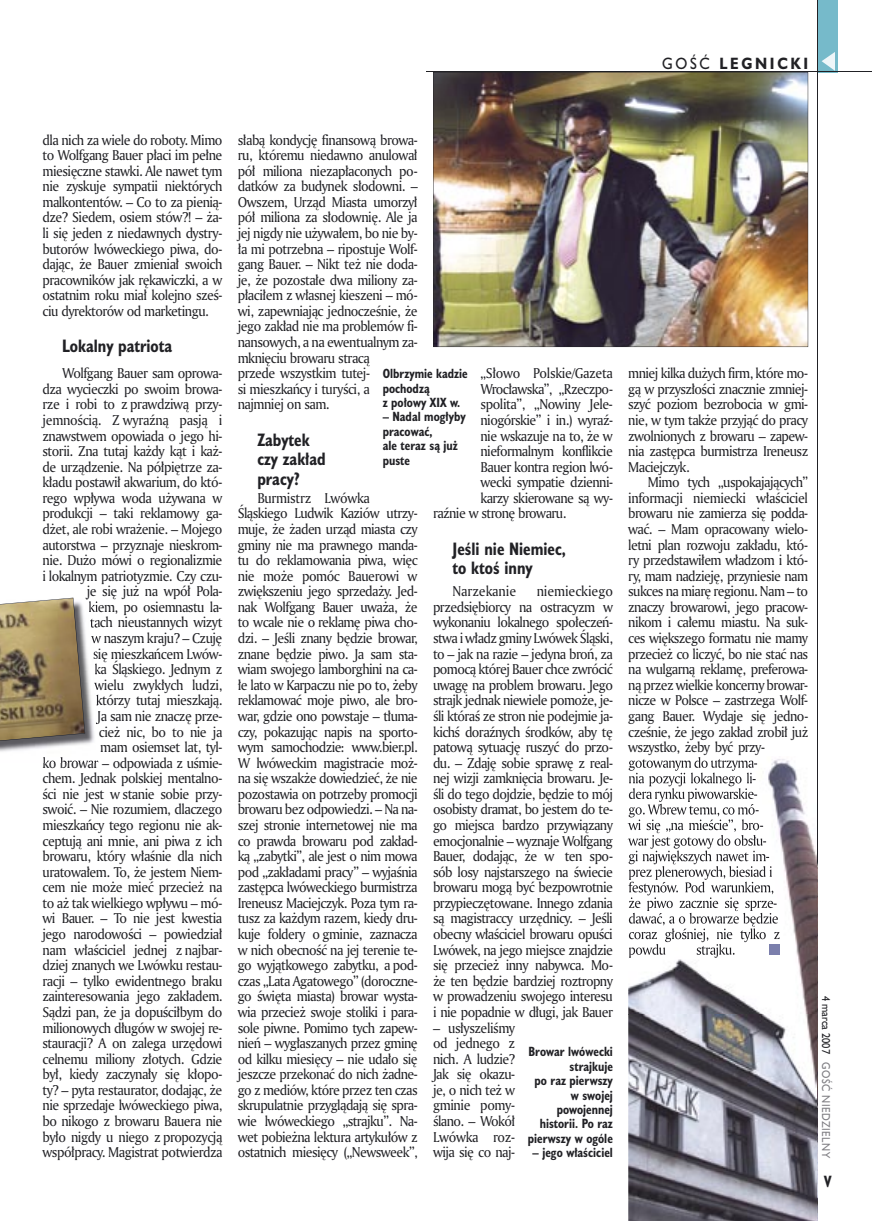
<style>
.page{position:relative;width:872px;height:1221px;background:#fff}
.page>*{position:absolute;margin:0;border:0;box-sizing:border-box;transform-origin:0 0}
.t1{font:700 16.5px/19.5px "Humanst 521 Cn PL";color:#212125;scale:.94 1}
.t2{font:700 15px "Humanst 521 PL";letter-spacing:.2em;color:#212125;scale:.9 1}
.t3{font:700 15px "Humanst 521 Cn PL";color:#212125;scale:.94 1}
.t4{font:13.8px/15.6px "Amerigo PL";letter-spacing:-.04em;color:#212125;text-align:justify;scale:.94 1}
.t5{font:13.8px "Amerigo PL";letter-spacing:-.01em;color:#212125;scale:.94 1}
.t6{font:700 12.3px/14.4px "Humanst 521 Cn PL";color:#212125;scale:.94 1}
.t7{font:10.5px "Humanst 521 PL";letter-spacing:.05em;color:#7f7e83;scale:.9 1}
.t8{font:10.5px "Humanst 521 PL";color:#212125;scale:.9 1}
.s1{font-weight:400}
</style>
<div class="page">
<div style="left:818px;top:0;width:19px;height:72px;background:#76baca"></div>
<hr style="left:817px;top:0;width:1px;height:1220px;background:#212125">
<svg style="left:821px;top:52px;width:14px;height:19px"></svg>
<hr style="left:425px;top:72px;width:447px;height:1px;background:#212125">
<img style="left:433px;top:72px;width:375px;height:275px">
<img style="left:628px;top:759px;width:189px;height:461px">
<img style="left:817px;top:756px;width:1px;height:464px">
<img style="left:628px;top:757px;width:129px;height:13px">
<img style="left:629px;top:772px;width:126px;height:14px">
<img style="left:629px;top:788px;width:128px;height:13px">
<img style="left:628px;top:803px;width:130px;height:14px">
<img style="left:628px;top:819px;width:135px;height:14px">
<img style="left:628px;top:834px;width:138px;height:14px">
<img style="left:628px;top:850px;width:141px;height:14px">
<img style="left:629px;top:866px;width:143px;height:13px">
<img style="left:628px;top:881px;width:146px;height:14px">
<img style="left:628px;top:897px;width:148px;height:14px">
<img style="left:629px;top:912px;width:149px;height:14px">
<img style="left:629px;top:928px;width:151px;height:14px">
<img style="left:629px;top:943px;width:37px;height:14px">
<img style="left:697px;top:943px;width:68px;height:14px">
<img style="left:43px;top:757px;width:54px;height:5px">
<svg style="left:0;top:597px;width:97px;height:153px;background:#a09175"></svg>
<svg style="left:769px;top:944px;width:10px;height:10px"></svg>
<p class="t2" style="left:662px;top:53px;width:164px"><span class="s1">GOŚĆ</span> LEGNICKI</p>
<p class="t4" style="left:43px;top:131px;width:193px">dla nich za wiele do roboty. Mimo to Wolfgang Bauer płaci im pełne miesięczne stawki. Ale nawet tym nie zyskuje sympatii niektórych malkontentów. – Co to za pienią&shy;dze? Siedem, osiem stów?! – ża&shy;li się jeden z niedawnych dystry&shy;butorów lwóweckiego piwa, do&shy;dając, że Bauer zmieniał swoich pracowników jak rękawiczki, a w ostatnim roku miał kolejno sześ&shy;ciu dyrektorów od marketingu.</p>
<p class="t1" style="left:62px;top:336px;width:119px">Lokalny patriota</p>
<p class="t4" style="left:43px;top:365px;width:193px;text-align:right">Wolfgang Bauer sam oprowa&shy;dza wycieczki po swoim browa&shy;rze i robi to z prawdziwą przy&shy;jemnością. Z wyraźną pasją i znawstwem opowiada o jego hi&shy;storii. Zna tutaj każdy kąt i każ&shy;de urządzenie. Na półpiętrze za&shy;kładu postawił akwarium, do któ&shy;rego wpływa woda używana w produkcji – taki reklamowy ga&shy;dżet, ale robi wrażenie. – Mojego autorstwa – przyznaje nieskrom&shy;nie. Dużo mówi o regionalizmie i lokalnym patriotyzmie. Czy czu&shy;je się już na wpół Pola-<br>kiem, po osiemnastu la-<br>tach nieustannych wizyt<br>w naszym kraju? – Czuję<br>się mieszkańcem Lwów-<br>ka Śląskiego. Jednym z<br>wielu zwykłych ludzi,<br>którzy tutaj mieszkają.<br>Ja sam nie znaczę prze-<br>cież nic, bo to nie ja<br>mam osiemset lat, tyl-<br>ko browar – odpowiada z uśmie&shy;chem. Jednak polskiej mentalno&shy;ści nie jest w stanie sobie przy&shy;swoić. – Nie rozumiem, dlaczego mieszkańcy tego regionu nie ak&shy;ceptują ani mnie, ani piwa z ich browaru, który właśnie dla nich uratowałem. To, że jestem Niem&shy;cem nie może mieć przecież na to aż tak wielkiego wpływu – mó&shy;wi Bauer. – To nie jest kwestia jego narodowości – powiedział nam właściciel jednej z najbar&shy;dziej znanych we Lwówku restau&shy;racji – tylko ewidentnego braku zainteresowania jego zakładem.<br>Sądzi pan, że ja dopuściłbym do milionowych długów w swojej re&shy;stauracji? A on zalega urzędowi celnemu miliony złotych. Gdzie był, kiedy zaczynały się kłopo&shy;ty? – pyta restaurator, dodając, że nie sprzedaje lwóweckiego piwa, bo nikogo z browaru Bauera nie było nigdy u niego z propozycją współpracy. Magistrat potwierdza</p>
<p class="t4" style="left:238px;top:131px;width:193px;text-align:left">słabą kondycję finansową browa&shy;ru, któremu niedawno anulował pół miliona niezapłaconych po&shy;datków za budynek słodowni. –<br>Owszem, Urząd Miasta umorzył pół miliona za słodownię. Ale ja jej nigdy nie używałem, bo nie by&shy;ła mi potrzebna – ripostuje Wolf&shy;gang Bauer. – Nikt też nie doda&shy;je, że pozostałe dwa miliony za&shy;płaciłem z własnej kieszeni – mó&shy;wi, zapewniając jednocześnie, że jego zakład nie ma problemów fi&shy;nansowych, a na ewentualnym za&shy;mknięciu browaru stracą<br>przede wszystkim tutej-<br>si mieszkańcy i turyści, a najmniej on sam.</p>
<p class="t1" style="left:257px;top:429px;width:74px">Zabytek czy zakład pracy?</p>
<p class="t4" style="left:238px;top:489px;width:193px;text-align:left;text-indent:20px">Burmistrz Lwówka<br>Śląskiego Ludwik Kaziów utrzy&shy;muje, że żaden urząd miasta czy gminy nie ma prawnego manda&shy;tu do reklamowania piwa, więc nie może pomóc Bauerowi w zwiększeniu jego sprzedaży. Jed&shy;nak Wolfgang Bauer uważa, że to wcale nie o reklamę piwa cho&shy;dzi. – Jeśli znany będzie browar, znane będzie piwo. Ja sam sta&shy;wiam swojego lamborghini na ca&shy;łe lato w Karpaczu nie po to, żeby reklamować moje piwo, ale bro&shy;war, gdzie ono powstaje – tłuma&shy;czy, pokazując napis na sporto&shy;wym samochodzie: www.bier.pl.<br>W lwóweckim magistracie moż&shy;na się wszakże dowiedzieć, że nie pozostawia on potrzeby promocji browaru bez odpowiedzi. – Na na&shy;szej stronie internetowej nie ma co prawda browaru pod zakład&shy;ką „zabytki”, ale jest o nim mowa pod „zakładami pracy” – wyjaśnia zastępca lwóweckiego burmistrza<br>Ireneusz Maciejczyk. Poza tym ra&shy;tusz za każdym razem, kiedy dru&shy;kuje foldery o gminie, zaznacza w nich obecność na jej terenie te&shy;go wyjątkowego zabytku, a pod&shy;czas „Lata Agatowego” (doroczne&shy;go święta miasta) browar wysta&shy;wia przecież swoje stoliki i para&shy;sole piwne. Pomimo tych zapew&shy;nień – wygłaszanych przez gminę od kilku miesięcy – nie udało się jeszcze przekonać do nich żadne&shy;go z mediów, które przez ten czas skrupulatnie przyglądają się spra&shy;wie lwóweckiego „strajku”. Na&shy;wet pobieżna lektura artykułów z ostatnich miesięcy („Newsweek”,</p>
<p class="t4" style="left:480px;top:365px;width:142px">„Słowo Polskie/Gazeta</p>
<p class="t4" style="left:480px;top:380px;width:142px">Wrocławska”, „Rzeczpo-</p>
<p class="t4" style="left:480px;top:396px;width:142px">spolita”, „Nowiny Jele-</p>
<p class="t4" style="left:480px;top:412px;width:142px">niogórskie” i in.) wyraź-</p>
<p class="t4" style="left:480px;top:427px;width:142px">nie wskazuje na to, że w</p>
<p class="t4" style="left:480px;top:443px;width:142px">nieformalnym konflikcie</p>
<p class="t4" style="left:480px;top:458px;width:142px">Bauer kontra region lwó-</p>
<p class="t4" style="left:480px;top:474px;width:142px">wecki sympatie dzienni-</p>
<p class="t4" style="left:480px;top:489px;width:142px">karzy skierowane są wy-</p>
<p class="t4" style="left:433px;top:505px;width:143px">raźnie w stronę browaru.</p>
<p class="t1" style="left:452px;top:538px;width:122px">Jeśli nie Niemiec, to ktoś inny</p>
<p class="t5" style="left:452px;top:582px;width:69px">Narzekanie</p>
<p class="t6" style="left:383px;top:366px;width:92px">Olbrzymie kadzie pochodzą<br>z połowy XIX w.</p>
<p class="t6" style="left:383px;top:409px;width:90px">– Nadal mogłyby pracować,<br>ale teraz są już puste</p>
<p class="t4" style="left:433px;top:583px;width:193px;text-indent:104px">niemieckiego przedsiębiorcy na ostracyzm w wykonaniu lokalnego społeczeń&shy;stwa i władz gminy Lwówek Śląski, to – jak na razie – jedyna broń, za pomocą której Bauer chce zwrócić uwagę na problem browaru. Jego strajk jednak niewiele pomoże, je&shy;śli któraś ze stron nie podejmie ja&shy;kichś doraźnych środków, aby tę patową sytuację ruszyć do przo&shy;du. – Zdaję sobie sprawę z real&shy;nej wizji zamknięcia browaru. Je&shy;śli do tego dojdzie, będzie to mój osobisty dramat, bo jestem do te&shy;go miejsca bardzo przywiązany emocjonalnie – wyznaje Wolfgang Bauer, dodając, że w ten spo&shy;sób losy najstarszego na świecie browaru mogą być bezpowrotnie przypieczętowane. Innego zdania są magistraccy urzędnicy. – Jeśli obecny właściciel browaru opuści Lwówek, na jego miejsce znajdzie się przecież inny nabywca. Mo&shy;że ten będzie bardziej roztropny w prowadzeniu swojego interesu i nie popadnie w długi, jak Bauer</p>
<p class="t4" style="left:433px;top:1019px;width:89px">– usłyszeliśmy od jednego z nich. A ludzie?<br>Jak się okazu&shy;je, o nich też w gminie pomy&shy;ślano. – Wokół Lwówka roz&shy;wija się co naj-</p>
<p class="t6" style="left:528px;top:1044px;width:92px;text-align:right">Browar lwówecki strajkuje<br>po raz pierwszy w swojej powojennej historii. Po raz pierwszy w ogóle</p>
<p class="t6" style="left:532px;top:1144px;width:87px">– jego właściciel</p>
<p class="t4" style="left:628px;top:365px;width:193px">mniej kilka dużych firm, które mo&shy;gą w przyszłości znacznie zmniej&shy;szyć poziom bezrobocia w gmi&shy;nie, w tym także przyjąć do pracy zwolnionych z browaru – zapew&shy;nia zastępca burmistrza Ireneusz Maciejczyk.</p>
<p class="t4" style="left:628px;top:474px;width:193px;text-indent:20px">Mimo tych „uspokajających” informacji niemiecki właściciel browaru nie zamierza się podda&shy;wać. – Mam opracowany wielo&shy;letni plan rozwoju zakładu, któ&shy;ry przedstawiłem władzom i któ&shy;ry, mam nadzieję, przyniesie nam sukces na miarę regionu. Nam – to znaczy browarowi, jego pracow&shy;nikom i całemu miastu. Na suk&shy;ces większego formatu nie mamy przecież co liczyć, bo nie stać nas na wulgarną reklamę, preferowa&shy;ną przez wielkie koncerny browar&shy;nicze w Polsce – zastrzega Wolf&shy;gang Bauer. Wydaje się jedno&shy;cześnie, że jego zakład zrobił już wszystko, żeby być przy-</p>
<p class="t8" style="left:833px;top:995px;width:66px;rotate:90deg">4 marca 2007</p>
<p class="t7" style="left:833px;top:1062px;width:108px;rotate:90deg">GOŚĆ NIEDZIELNY</p>
<p class="t3" style="left:824px;top:1171px;width:9px">V</p>
</div>
